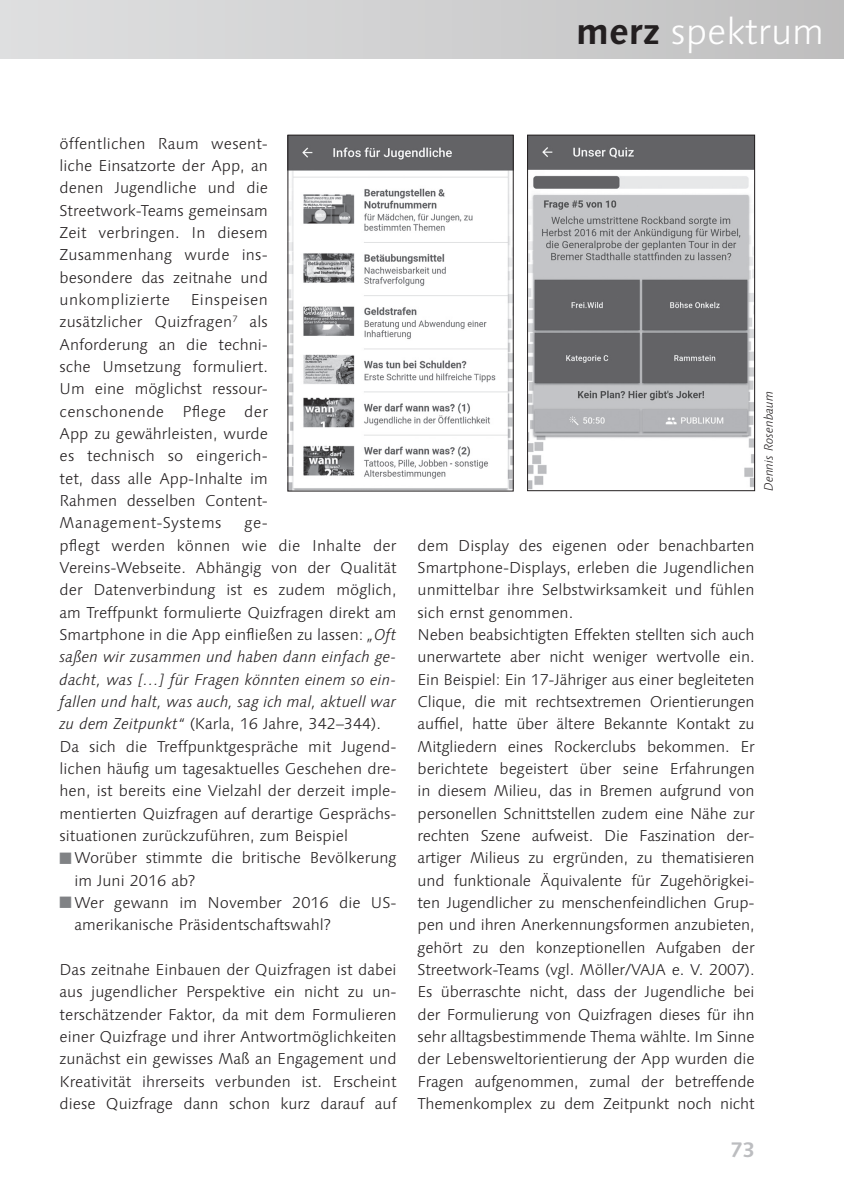
<style>
.page{position:relative;width:844px;height:1191px;background:#fff}
.page>*{position:absolute;margin:0;border:0;box-sizing:border-box;transform-origin:0 0}
.t1{font:300 36.75px "Linotype Syntax";color:#fff}
.t2{font:700 21px "Linotype Syntax";color:#bcbdc0}
.t3{font:300 15.75px/22.4px "Linotype Syntax";letter-spacing:-.01em;color:#231f20;text-align:justify}
.t4{font:italic 300 12.25px "Linotype Syntax";color:#231f20}
.s1{font-weight:700;color:#231f20}
.s2{font-style:italic}
</style>
<div class="page">
<div style="left:0;top:0;width:843px;height:59px;background:linear-gradient(to right,#dfe0e1,#c0c0c0)"></div>
<img style="left:290px;top:137px;width:221px;height:352px">
<img style="left:529px;top:137px;width:223px;height:352px">
<div style="left:527px;top:135px;width:227px;height:356px;border:1px solid #231f20"></div>
<h1 class="t1" style="left:576px;top:10px;width:249px"><span class="s1">merz</span> spektrum</h1>
<p class="t3" style="left:60px;top:132px;width:210px">öffentlichen Raum wesent&shy;liche Einsatzorte der App, an denen Jugendliche und die Streetwork-Teams gemeinsam Zeit verbringen. In diesem Zusammenhang wurde ins&shy;besondere das zeitnahe und unkomplizierte</p>
<p class="t3" style="left:60px;top:288px;width:210px;text-indent:131px">Einspeisen zusätzlicher Quizfragen<sup>7</sup> als Anforderung an die techni&shy;sche Umsetzung formuliert.<br>Um eine möglichst ressour&shy;censchonende Pflege der App zu gewährleisten, wurde es technisch so eingerich&shy;tet, dass alle App-Inhalte im Rahmen desselben Content-Management-Systems</p>
<p class="t3" style="left:60px;top:512px;width:338px;text-align:left;text-indent:185px">ge-<br>pflegt werden können wie die Inhalte der Vereins-Webseite. Abhängig von der Qualität der Datenverbindung ist es zudem möglich, am Treffpunkt formulierte Quizfragen direkt am Smartphone in die App einfließen zu lassen: <span class="s2">„Oft saßen wir zusammen und haben dann einfach ge&shy;dacht, was […] für Fragen könnten einem so ein&shy;fallen und halt, was auch, sag ich mal, aktuell war zu dem Zeitpunkt“</span> (Karla, 16 Jahre, 342–344).<br>Da sich die Treffpunktgespräche mit Jugend&shy;lichen häufig um tagesaktuelles Geschehen dre&shy;hen, ist bereits eine Vielzahl der derzeit imple&shy;mentierten Quizfragen auf derartige Gesprächs&shy;situationen zurückzuführen, zum Beispiel</p>
<p class="t3" style="left:74px;top:847px;width:323px;text-align:left">Worüber stimmte die britische Bevölkerung im Juni 2016 ab?<br>Wer gewann im November 2016 die US&shy;amerikanische Präsidentschaftswahl?</p>
<p class="t3" style="left:60px;top:958px;width:338px">Das zeitnahe Einbauen der Quizfragen ist dabei aus jugendlicher Perspektive ein nicht zu un&shy;terschätzender Faktor, da mit dem Formulieren einer Quizfrage und ihrer Antwortmöglichkeiten zunächst ein gewisses Maß an Engagement und Kreativität ihrerseits verbunden ist. Erscheint diese Quizfrage dann schon kurz darauf auf</p>
<p class="t4" style="left:761px;top:491px;width:102px;rotate:-90deg">Dennis Rosenbaum</p>
<p class="t3" style="left:417px;top:534px;width:338px;text-align:left">dem Display des eigenen oder benachbarten Smartphone-Displays, erleben die Jugendlichen unmittelbar ihre Selbstwirksamkeit und fühlen sich ernst genommen.<br>Neben beabsichtigten Effekten stellten sich auch unerwartete aber nicht weniger wertvolle ein.<br>Ein Beispiel: Ein 17-Jähriger aus einer begleiteten Clique, die mit rechtsextremen Orientierungen auffiel, hatte über ältere Bekannte Kontakt zu Mitgliedern eines Rockerclubs bekommen. Er berichtete begeistert über seine Erfahrungen in diesem Milieu, das in Bremen aufgrund von personellen Schnittstellen zudem eine Nähe zur rechten Szene aufweist. Die Faszination der&shy;artiger Milieus zu ergründen, zu thematisieren und funktionale Äquivalente für Zugehörigkei&shy;ten Jugendlicher zu menschenfeindlichen Grup&shy;pen und ihren Anerkennungsformen anzubieten, gehört zu den konzeptionellen Aufgaben der Streetwork-Teams (vgl. Möller/VAJA e. V. 2007).<br>Es überraschte nicht, dass der Jugendliche bei der Formulierung von Quizfragen dieses für ihn sehr alltagsbestimmende Thema wählte. Im Sinne der Lebensweltorientierung der App wurden die Fragen aufgenommen, zumal der betreffende Themenkomplex zu dem Zeitpunkt noch nicht</p>
<h2 class="t2" style="left:730px;top:1136px;width:26px">73</h2>
</div>
